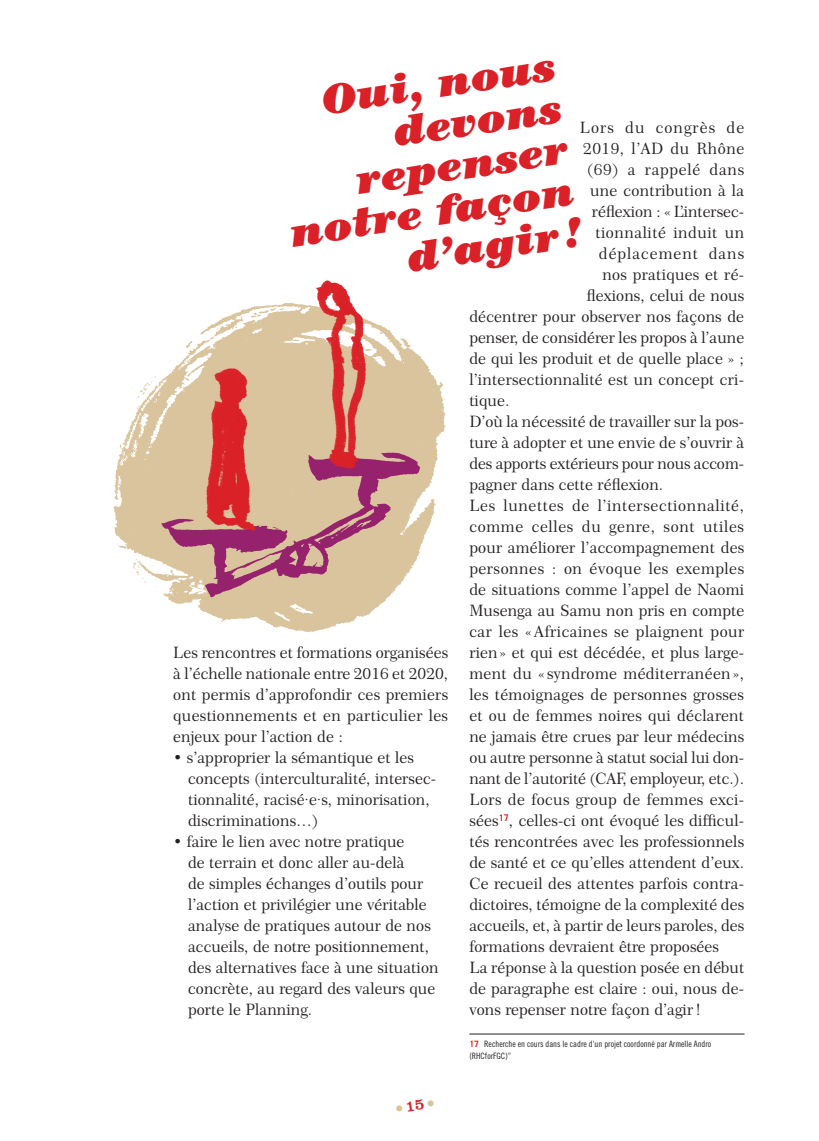
<style>
.page{position:relative;width:819px;height:1141px;background:#fff}
.page>*{position:absolute;margin:0;border:0;box-sizing:border-box;transform-origin:0 0}
.TÉMOIN-Exergue{font:italic 900 42px/41.5px "Century IT Cby BT";color:#da2128;text-align:right}
.Texte{font:15.75px/21px "Century 751 BT Roman B";color:#231f20;text-align:justify}
.Texte_Tab{font:15.75px/21px "Century 751 BT Roman B";color:#231f20}
.Texte-2{font:15.75px "Century 751 BT Roman B";letter-spacing:.025em;color:#231f20}
.Texte-3{font:15.75px "Century 751 BT Roman B";letter-spacing:.04em;color:#231f20}
.Texte-4{font:15.75px "Century 751 BT Roman B";letter-spacing:.06em;color:#231f20}
.Texte-5{font:15.75px "Century 751 BT Roman B";letter-spacing:.055em;color:#231f20}
.Note{font:8.75px/12.2px "Trade Gothic Cond Eighteen";color:#231f20}
.s1{font-family:"Trade Gothic";font-weight:700;color:#da2128}
</style>
<div class="page">
<hr style="left:469px;top:1034px;width:275px;height:1px;background:#231f20">
<img style="left:113px;top:332px;width:335px;height:300px">
<img style="left:132px;top:440px;width:294px;height:174px">
<img style="left:180px;top:280px;width:211px;height:252px">
<p class="TÉMOIN-Exergue" style="left:319px;top:78px;width:238px;rotate:-8deg">Oui, nous</p>
<p class="TÉMOIN-Exergue" style="left:391px;top:110px;width:171px;rotate:-8deg">devons</p>
<p class="Texte-4" style="left:579px;top:118px;width:166px">Lors du congrès de</p>
<p class="Texte-2" style="left:583px;top:139px;width:163px">2019, l’AD du Rhône</p>
<p class="Texte-3" style="left:586px;top:160px;width:159px">(69) a rappelé dans</p>
<p class="Texte" style="left:590px;top:180px;width:155px">une contribution à la</p>
<p class="Texte" style="left:592px;top:201px;width:154px">réflexion : « L’intersec-</p>
<p class="Texte-2" style="left:595px;top:223px;width:150px">tionnalité induit un</p>
<p class="Texte-5" style="left:599px;top:244px;width:147px">déplacement dans</p>
<p class="Texte" style="left:602px;top:264px;width:143px">nos pratiques et ré-</p>
<p class="Texte" style="left:586px;top:285px;width:159px">flexions, celui de nous</p>
<p class="Texte" style="left:469px;top:306px;width:276px">décentrer pour observer nos façons de</p>
<p class="Texte" style="left:469px;top:327px;width:276px">penser, de considérer les propos à l’aune</p>
<p class="Texte" style="left:469px;top:348px;width:276px">de qui les produit et de quelle place » ;</p>
<p class="Texte" style="left:469px;top:369px;width:276px">l’intersectionnalité est un concept cri-</p>
<p class="Texte" style="left:469px;top:390px;width:42px">tique.</p>
<p class="Texte" style="left:469px;top:411px;width:276px">D’où la nécessité de travailler sur la pos&shy;ture à adopter et une envie de s’ouvrir à des apports extérieurs pour nous accom&shy;pagner dans cette réflexion.</p>
<p class="Texte" style="left:469px;top:495px;width:276px">Les lunettes de l’intersectionnalité, comme celles du genre, sont utiles pour améliorer l’accompagnement des personnes : on évoque les exemples de situations comme l’appel de Naomi Musenga au Samu non pris en compte car les « Africaines se plaignent pour rien» et qui est décédée, et plus large&shy;ment du « syndrome méditerranéen », les témoignages de personnes grosses et ou de femmes noires qui déclarent ne jamais être crues par leur médecins ou autre personne à statut social lui don&shy;nant de l’autorité (CAF, employeur, etc.).</p>
<p class="Texte" style="left:469px;top:789px;width:276px">Lors de focus group de femmes exci&shy;sées<sup>17</sup>, celles-ci ont évoqué les difficul&shy;tés rencontrées avec les professionnels de santé et ce qu’elles attendent d’eux.<br>Ce recueil des attentes parfois contra&shy;dictoires, témoigne de la complexité des accueils, et, à partir de leurs paroles, des formations devraient être proposées</p>
<p class="Texte" style="left:469px;top:957px;width:276px">La réponse à la question posée en début de paragraphe est claire : oui, nous de&shy;vons repenser notre façon d’agir !</p>
<p class="Note" style="left:469px;top:1037px;width:243px"><span class="s1">17</span> Recherche en cours dans le cadre d’un projet coordonné par Armelle Andro (RHCforFGC)”</p>
<p class="TÉMOIN-Exergue" style="left:354px;top:158px;width:215px;rotate:-8deg">repenser</p>
<p class="TÉMOIN-Exergue" style="left:288px;top:210px;width:288px;rotate:-8deg">notre façon d’agir!</p>
<p class="Texte" style="left:173px;top:642px;width:277px">Les rencontres et formations organisées à l’échelle nationale entre 2016 et 2020, ont permis d’approfondir ces premiers questionnements et en particulier les enjeux pour l’action de :</p>
<p class="Texte_Tab" style="left:188px;top:747px;width:250px;text-indent:-15px">• s’approprier la sémantique et les concepts (interculturalité, intersec&shy;tionnalité, racisé·e·s, minorisation, discriminations…)</p>
<p class="Texte_Tab" style="left:188px;top:831px;width:252px;text-indent:-15px">• faire le lien avec notre pratique<br>de terrain et donc aller au-delà<br>de simples échanges d’outils pour l’action et privilégier une véritable analyse de pratiques autour de nos accueils, de notre positionnement, des alternatives face à une situation concrète, au regard des valeurs que porte le Planning.</p>
</div>
